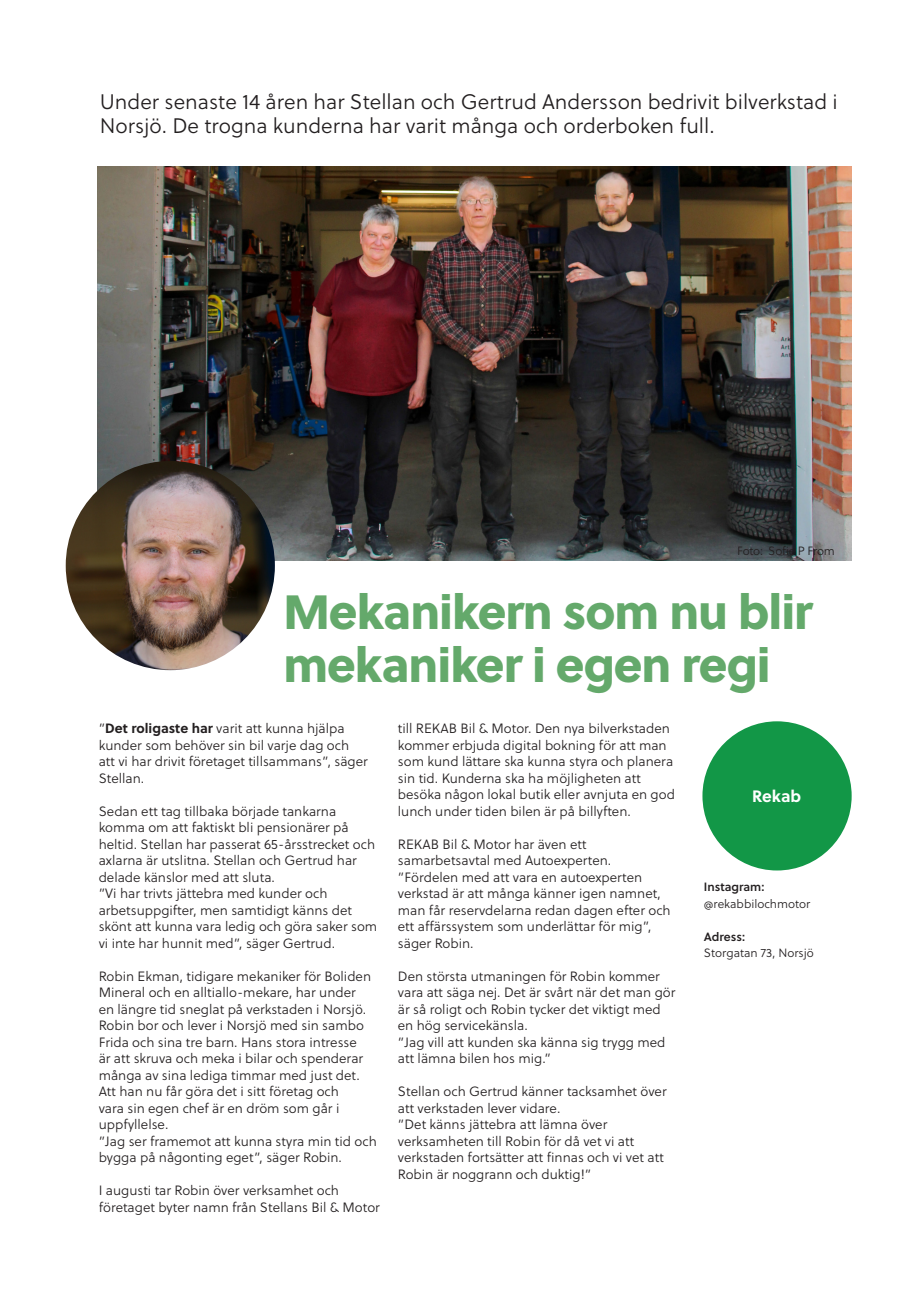
<style>
.page{position:relative;width:919px;height:1289px;background:#fff}
.page>*{position:absolute;margin:0;border:0;box-sizing:border-box;transform-origin:0 0}
.Stor_blågrön_rubrik{font:48px "Soleil Xb";letter-spacing:-.02em;color:#64a96b}
.Ingress_stor_light{font:21px/24px "Soleil Lt";color:#231f20}
.Text_boll{font:700 16.5px "Soleil";color:#fff}
.Brödtext{font:13.5px/16.5px "Soleil Lt";color:#231f20}
.Brödtext_mindre{font:12px/16.5px "Soleil Lt";color:#231f20}
.Rubrik_omslag_ledare{font:12px "Soleil Lt";letter-spacing:-.02em;color:#231f20}
.Brödtext_mindre-2{font:12px "Soleil Sb";color:#231f20}
.s1{font-family:"Soleil";font-weight:700}
.s2{font-family:"Soleil Sb"}
</style>
<div class="page">
<img style="left:98px;top:167px;width:753px;height:393px">
<img style="left:66px;top:461px;width:209px;height:209px;border-radius:105px">
<div style="left:702px;top:721px;width:149px;height:149px;background:#129747;border-radius:50%"></div>
<p class="Ingress_stor_light" style="left:100px;top:90px;width:739px">Under senaste 14 åren har Stellan och Gertrud Andersson bedrivit bilverkstad i<br>Norsjö. De trogna kunderna har varit många och orderboken full.</p>
<p class="Rubrik_omslag_ledare" style="left:737px;top:542px;width:99px">Foto: Sofie P From</p>
<p class="Stor_blågrön_rubrik" style="left:283px;top:574px;width:530px">Mekanikern som nu blir</p>
<p class="Stor_blågrön_rubrik" style="left:283px;top:626px;width:488px">mekaniker i egen regi</p>
<p class="Brödtext" style="left:99px;top:720px;width:270px">”<span class="s1">Det roligaste har</span> varit att kunna hjälpa kunder som behöver sin bil varje dag och att vi har drivit företaget tillsammans”, säger Stellan.</p>
<p class="Brödtext" style="left:99px;top:802px;width:278px">Sedan ett tag tillbaka började tankarna komma om att faktiskt bli pensionärer på heltid. Stellan har passerat 65-årsstrecket och axlarna är utslitna. Stellan och Gertrud har delade känslor med att sluta.</p>
<p class="Brödtext" style="left:99px;top:885px;width:280px">”Vi har trivts jättebra med kunder och arbetsuppgifter, men samtidigt känns det skönt att kunna vara ledig och göra saker som vi inte har hunnit med”, säger Gertrud.</p>
<p class="Brödtext" style="left:99px;top:967px;width:274px">Robin Ekman, tidigare mekaniker för Boliden Mineral och en alltiallo-mekare, har under en längre tid sneglat på verkstaden i Norsjö.<br>Robin bor och lever i Norsjö med sin sambo Frida och sina tre barn. Hans stora intresse är att skruva och meka i bilar och spenderar många av sina lediga timmar med just det.<br>Att han nu får göra det i sitt företag och<br>vara sin egen chef är en dröm som går i uppfyllelse.</p>
<p class="Brödtext" style="left:99px;top:1132px;width:279px">”Jag ser framemot att kunna styra min tid och bygga på någonting eget”, säger Robin.</p>
<p class="Brödtext" style="left:99px;top:1182px;width:283px">I augusti tar Robin över verksamhet och företaget byter namn från Stellans Bil &amp; Motor</p>
<p class="Brödtext" style="left:398px;top:720px;width:278px">till REKAB Bil &amp; Motor. Den nya bilverkstaden kommer erbjuda digital bokning för att man som kund lättare ska kunna styra och planera sin tid. Kunderna ska ha möjligheten att besöka någon lokal butik eller avnjuta en god lunch under tiden bilen är på billyften.</p>
<p class="Brödtext" style="left:398px;top:835px;width:215px">REKAB Bil &amp; Motor har även ett samarbetsavtal med Autoexperten.</p>
<p class="Brödtext" style="left:398px;top:868px;width:274px">”Fördelen med att vara en autoexperten verkstad är att många känner igen namnet, man får reservdelarna redan dagen efter och ett affärssystem som underlättar för mig”, säger Robin.</p>
<p class="Brödtext" style="left:398px;top:967px;width:279px">Den största utmaningen för Robin kommer vara att säga nej. Det är svårt när det man gör är så roligt och Robin tycker det viktigt med en hög servicekänsla.</p>
<p class="Brödtext" style="left:398px;top:1033px;width:269px">”Jag vill att kunden ska känna sig trygg med att lämna bilen hos mig.”</p>
<p class="Brödtext" style="left:398px;top:1083px;width:270px">Stellan och Gertrud känner tacksamhet över att verkstaden lever vidare.</p>
<p class="Brödtext" style="left:398px;top:1116px;width:267px">”Det känns jättebra att lämna över verksamheten till Robin för då vet vi att verkstaden fortsätter att finnas och vi vet att Robin är noggrann och duktig!”</p>
<p class="Text_boll" style="left:752px;top:783px;width:50px">Rekab</p>
<p class="Brödtext_mindre" style="left:703px;top:878px;width:108px"><span class="s2">Instagram: </span>@rekabbilochmotor</p>
<p class="Brödtext_mindre-2" style="left:703px;top:927px;width:43px">Adress:</p>
<p class="Brödtext_mindre" style="left:703px;top:944px;width:111px">Storgatan 73, Norsjö</p>
</div>
